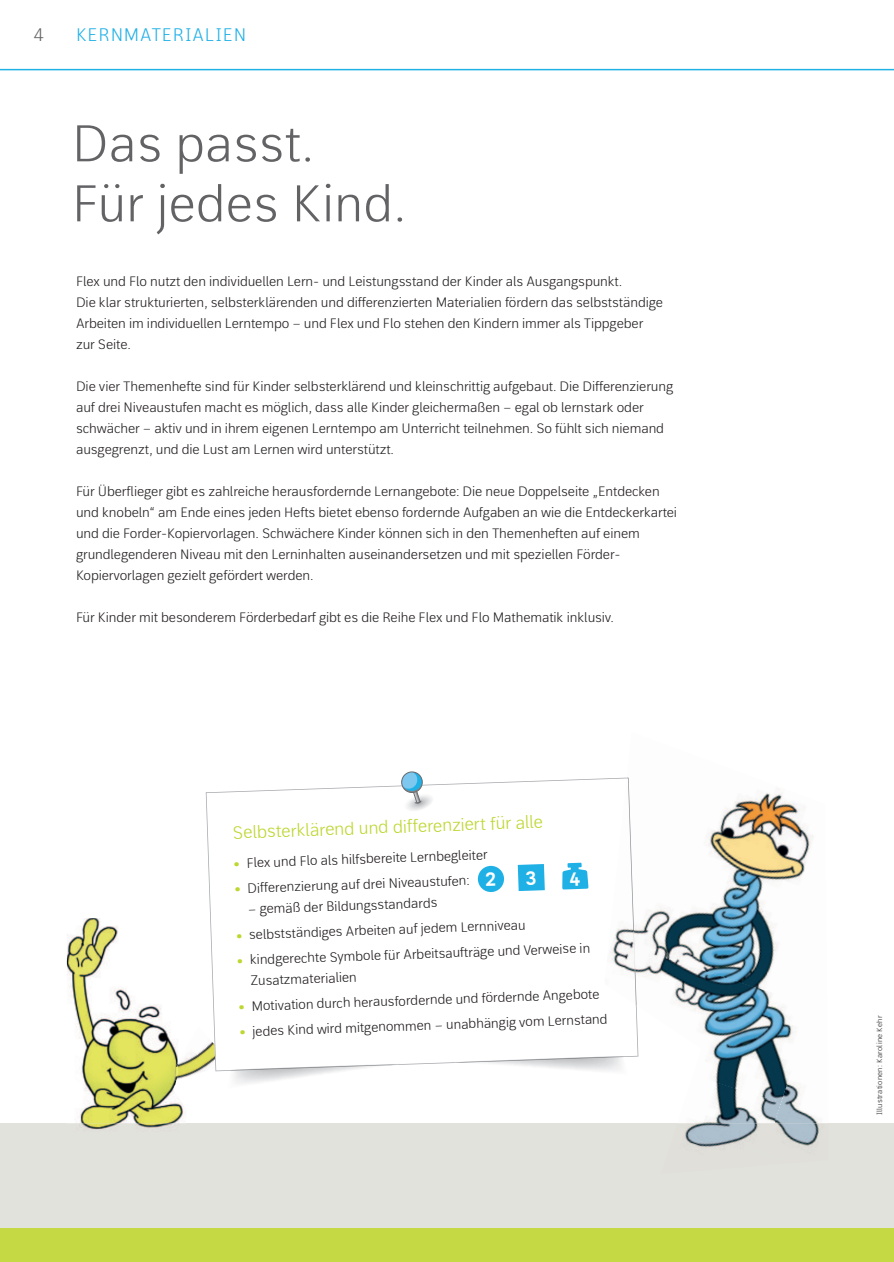
<style>
.page{position:relative;width:894px;height:1262px;background:#fff}
.page>*{position:absolute;margin:0;border:0;box-sizing:border-box;transform-origin:0 0}
.t1{font:300 51px/60px "bs Thomas Sans 1";color:#636366}
.t2{font:300 18px "bs Thomas Sans 1";letter-spacing:.04em;color:#1fb0e6}
.t3{font:300 18px "bs Thomas Sans 1";color:#636366}
.t4{font:300 17.55px "bs Thomas Sans 1";color:#bed630}
.t5{font:300 13.5px/21px "bs Thomas Sans 1";letter-spacing:-.01em;color:#231f20}
.t6{font:300 7.5px "bs Thomas Sans 1";letter-spacing:.03em;color:#231f20}
.s1{font-weight:900;color:#bed630}
</style>
<div class="page">
<div style="left:0;top:1123px;width:894px;height:107px;background:#e2e2dd"></div>
<div style="left:0;top:1227px;width:894px;height:34px;background:#c4d944"></div>
<img style="left:67px;top:918px;width:119px;height:212px">
<img style="left:176px;top:1026px;width:30px;height:54px">
<svg style="left:176px;top:1062px;width:2px;height:18px"></svg>
<svg style="left:206px;top:777px;width:428px;height:294px"></svg>
<img style="left:227px;top:1065px;width:164px;height:19px">
<img style="left:231px;top:1063px;width:171px;height:6px">
<img style="left:230px;top:1064px;width:168px;height:6px">
<img style="left:463px;top:1056px;width:165px;height:15px">
<img style="left:452px;top:1055px;width:171px;height:7px">
<img style="left:456px;top:1056px;width:167px;height:6px">
<svg style="left:400px;top:771px;width:35px;height:40px"></svg>
<div style="left:478px;top:865px;width:26px;height:27px;background:#1fb0e6;border-radius:50%"></div>
<img style="left:633px;top:793px;width:180px;height:213px">
<img style="left:636px;top:793px;width:44px;height:101px">
<img style="left:781px;top:961px;width:38px;height:162px">
<img style="left:634px;top:948px;width:178px;height:155px">
<img style="left:677px;top:1074px;width:104px;height:49px">
<img style="left:685px;top:1123px;width:135px;height:25px">
<img style="left:604px;top:778px;width:22px;height:226px">
<img style="left:626px;top:777px;width:10px;height:228px">
<hr style="left:0;top:69px;width:894px;height:1px;background:#1fb0e6">
<svg style="left:518px;top:863px;width:27px;height:28px"></svg>
<svg style="left:562px;top:862px;width:26px;height:27px"></svg>
<h2 class="t3" style="left:33px;top:23px;width:12px">4</h2>
<h2 class="t2" style="left:76px;top:24px;width:172px">KERNMATERIALIEN</h2>
<h1 class="t1" style="left:72px;top:117px;width:336px">Das passt.<br>Für jedes Kind.</h1>
<p class="t5" style="left:76px;top:272px;width:588px">Flex und Flo nutzt den individuellen Lern- und Leistungsstand der Kinder als Ausgangspunkt.<br>Die klar strukturierten, selbsterklärenden und differenzierten Materialien fördern das selbstständige Arbeiten im individuellen Lerntempo – und Flex und Flo stehen den Kindern immer als Tippgeber zur Seite.</p>
<p class="t5" style="left:76px;top:377px;width:599px">Die vier Themenhefte sind für Kinder selbsterklärend und kleinschrittig aufgebaut. Die Differenzierung auf drei Niveaustufen macht es möglich, dass alle Kinder gleichermaßen – egal ob lernstark oder schwächer – aktiv und in ihrem eigenen Lerntempo am Unterricht teilnehmen. So fühlt sich niemand ausgegrenzt, und die Lust am Lernen wird unterstützt.</p>
<p class="t5" style="left:76px;top:482px;width:602px">Für Überflieger gibt es zahlreiche herausfordernde Lernangebote: Die neue Doppelseite „Entdecken und knobeln“ am Ende eines jeden Hefts bietet ebenso fordernde Aufgaben an wie die Entdeckerkartei und die Forder-Kopiervorlagen. Schwächere Kinder können sich in den Themenheften auf einem grund legenderen Niveau mit den Lerninhalten auseinandersetzen und mit speziellen Förder-Kopiervorlagen gezielt gefördert werden.</p>
<p class="t5" style="left:76px;top:608px;width:539px">Für Kinder mit besonderem Förderbedarf gibt es die Reihe Flex und Flo Mathematik inklusiv.</p>
<p class="t4" style="left:232px;top:821px;width:312px;rotate:-2deg">Selbsterklärend und differenziert für alle</p>
<p class="t5" style="left:233px;top:853px;width:255px;rotate:-2deg"><span class="s1">•</span> Flex und Flo als hilfsbereite Lernbegleiter</p>
<p class="t5" style="left:234px;top:878px;width:237px;rotate:-2deg"><span class="s1">•</span> Differenzierung auf drei Niveaustufen:</p>
<p class="t5" style="left:248px;top:899px;width:191px;rotate:-2deg">– gemäß der Bildungsstandards</p>
<p class="t5" style="left:236px;top:925px;width:291px;rotate:-2deg"><span class="s1">•</span> selbstständiges Arbeiten auf jedem Lernniveau</p>
<p class="t5" style="left:250px;top:950px;width:342px;text-indent:-13px;rotate:-2deg"><span class="s1">•</span> kindgerechte Symbole für Arbeitsaufträge und Verweise in<br>Zusatzmaterialien</p>
<p class="t5" style="left:238px;top:996px;width:362px;rotate:-2deg"><span class="s1">•</span> Motivation durch herausfordernde und fördernde Angebote</p>
<p class="t5" style="left:239px;top:1021px;width:370px;rotate:-2deg"><span class="s1">•</span> jedes Kind wird mitgenommen – unabhängig vom Lernstand</p>
<p class="t6" style="left:874px;top:1114px;width:101px;rotate:-90deg">Illustrationen: Karoline Kehr</p>
</div>
